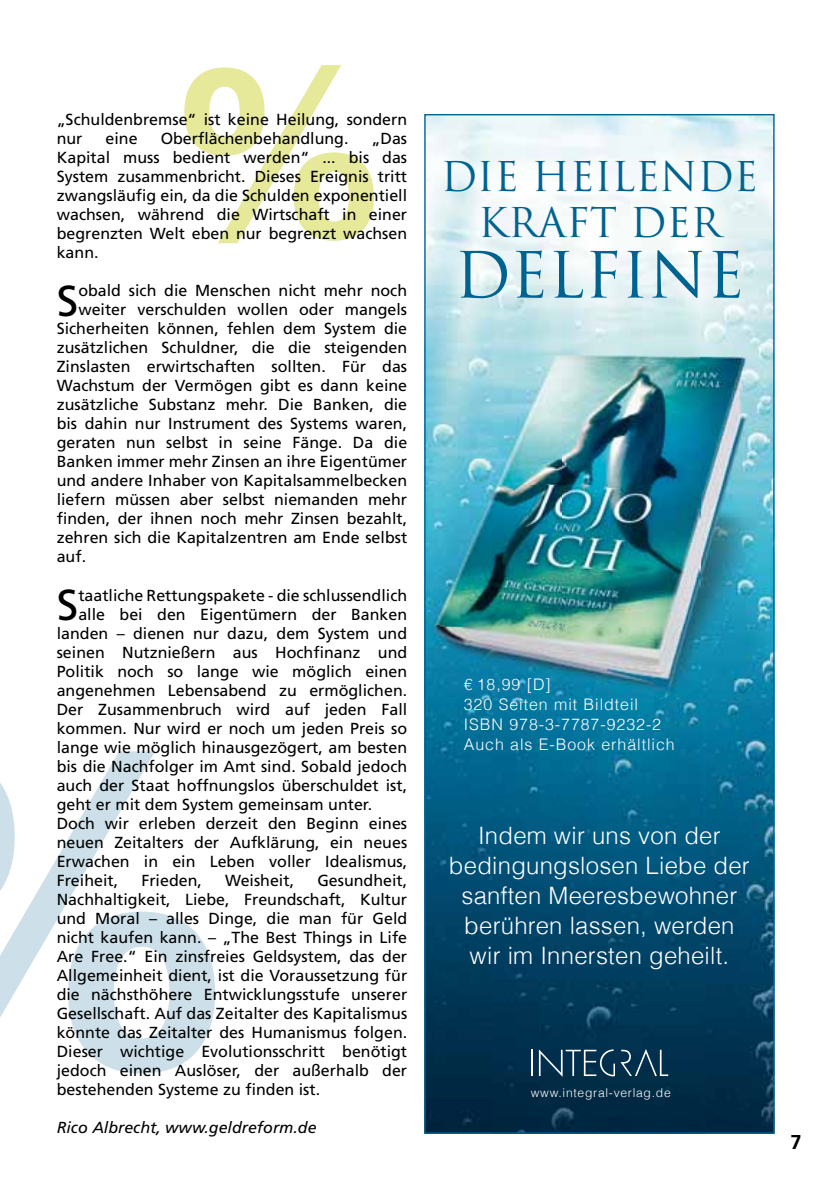
<style>
.page{position:relative;width:840px;height:1191px;background:#fff}
.page>*{position:absolute;margin:0;border:0;box-sizing:border-box;transform-origin:0 0}
.t1{font:700 440px "Frutiger";color:#cde0e9}
.t2{font:700 240px "Frutiger";color:#e6e89a}
.t3{font:62px "Trajan";color:#00638f}
.t4{font:43.2px "Frutiger";color:#000}
.t5{font:40px/46px "Trajan";color:#00638f;text-align:center}
.t6{font:300 24px/30px "Helvetica";letter-spacing:.01em;color:#fff;text-align:center}
.t7{font:700 20px "Frutiger";color:#000}
.t8{font:16px/19px "Frutiger";color:#000;text-align:justify}
.t9{font:300 16px/20px "Helvetica";letter-spacing:.06em;color:#fff}
.t10{font:italic 16px "Frutiger";color:#000}
.t11{font:300 12.2px "Helvetica";letter-spacing:.06em;color:#fff}
</style>
<div class="page">
<img style="left:426px;top:698px;width:67px;height:433px">
<img style="left:705px;top:385px;width:67px;height:746px">
<img style="left:493px;top:698px;width:212px;height:433px">
<img style="left:426px;top:344px;width:343px;height:354px">
<hr style="left:531px;top:1049px;width:2px;height:27px;background:#fff">
<svg style="left:538px;top:1049px;width:76px;height:28px;background:#2c516a"></svg>
<svg style="left:620px;top:1048px;width:47px;height:28px"></svg>
<h2 class="t2" style="left:159px;top:13px;width:241px">%</h2>
<p class="t8" style="left:57px;top:110px;width:352px">„Schuldenbremse“ ist keine Heilung, sondern nur</p>
<p class="t8" style="left:106px;top:129px;width:34px">eine</p>
<p class="t8" style="left:161px;top:129px;width:189px">Oberflächenbehandlung.</p>
<p class="t8" style="left:57px;top:129px;width:352px;text-indent:314px">„Das Kapital muss bedient werden“ ... bis das System zusammenbricht. Dieses Ereignis tritt zwangsläufig ein, da die Schulden exponentiell wachsen, während die Wirtschaft in einer begrenzten Welt eben nur begrenzt wachsen kann.</p>
<h3 class="t4" style="left:57px;top:275px;width:23px">S</h3>
<p class="t8" style="left:78px;top:281px;width:330px">obald sich die Menschen nicht mehr noch</p>
<p class="t8" style="left:78px;top:300px;width:330px">weiter verschulden wollen oder mangels</p>
<p class="t8" style="left:57px;top:319px;width:352px">Sicherheiten können, fehlen dem System die</p>
<p class="t8" style="left:57px;top:338px;width:352px">zusätzlichen Schuldner, die die steigenden</p>
<p class="t8" style="left:57px;top:357px;width:352px">Zinslasten erwirtschaften sollten. Für das</p>
<p class="t8" style="left:57px;top:376px;width:352px">Wachstum der Vermögen gibt es dann keine</p>
<p class="t8" style="left:57px;top:395px;width:352px">zusätzliche Substanz mehr. Die Banken, die</p>
<p class="t8" style="left:57px;top:414px;width:352px">bis dahin nur Instrument des Systems waren,</p>
<p class="t8" style="left:57px;top:433px;width:352px">geraten nun selbst in seine Fänge. Da die</p>
<p class="t8" style="left:57px;top:452px;width:352px">Banken immer mehr Zinsen an ihre Eigentümer</p>
<p class="t8" style="left:57px;top:471px;width:352px">und andere Inhaber von Kapitalsammelbecken</p>
<p class="t8" style="left:57px;top:490px;width:352px">liefern müssen aber selbst niemanden mehr</p>
<p class="t8" style="left:57px;top:509px;width:352px">finden, der ihnen noch mehr Zinsen bezahlt,</p>
<p class="t8" style="left:57px;top:528px;width:352px">zehren sich die Kapitalzentren am Ende selbst</p>
<p class="t8" style="left:57px;top:547px;width:31px">auf.</p>
<h3 class="t4" style="left:57px;top:579px;width:23px">S</h3>
<p class="t8" style="left:78px;top:585px;width:330px">taatliche Rettungspakete - die schlussendlich</p>
<p class="t8" style="left:78px;top:604px;width:330px">alle bei den Eigentümern der Banken</p>
<p class="t8" style="left:57px;top:623px;width:352px">landen – dienen nur dazu, dem System und</p>
<p class="t8" style="left:57px;top:642px;width:352px">seinen Nutznießern aus Hochfinanz und</p>
<p class="t8" style="left:57px;top:661px;width:352px">Politik noch so lange wie möglich einen</p>
<p class="t8" style="left:57px;top:680px;width:352px">angenehmen Lebensabend zu ermöglichen.</p>
<p class="t8" style="left:57px;top:699px;width:352px">Der Zusammenbruch wird auf jeden Fall</p>
<p class="t8" style="left:57px;top:718px;width:352px">kommen. Nur wird er noch um jeden Preis so</p>
<p class="t8" style="left:57px;top:737px;width:352px">lange wie möglich hinausgezögert, am besten</p>
<p class="t8" style="left:57px;top:756px;width:352px">bis die Nachfolger im Amt sind. Sobald jedoch</p>
<p class="t8" style="left:57px;top:775px;width:352px">auch der Staat hoffnungslos überschuldet ist,</p>
<p class="t8" style="left:57px;top:794px;width:317px">geht er mit dem System gemeinsam unter.</p>
<p class="t8" style="left:57px;top:813px;width:352px">Doch wir erleben derzeit den Beginn eines</p>
<p class="t8" style="left:57px;top:832px;width:352px">neuen Zeitalters der Aufklärung, ein neues</p>
<p class="t8" style="left:57px;top:851px;width:352px">Erwachen in ein Leben voller Idealismus,</p>
<p class="t8" style="left:57px;top:870px;width:63px">Freiheit,</p>
<p class="t8" style="left:141px;top:870px;width:62px">Frieden,</p>
<p class="t8" style="left:225px;top:870px;width:70px">Weisheit,</p>
<h1 class="t1" style="left:-179px;top:656px;width:441px">%</h1>
<p class="t8" style="left:57px;top:870px;width:352px;text-indent:260px">Gesundheit, Nachhaltigkeit, Liebe, Freundschaft, Kultur und Moral – alles Dinge, die man für Geld nicht kaufen kann. – „The Best Things in Life Are Free.“ Ein zinsfreies Geldsystem, das der Allgemeinheit dient, ist die Voraussetzung für die nächsthöhere Entwicklungsstufe unserer Gesellschaft. Auf das Zeitalter des Kapitalismus könnte das Zeitalter des Humanismus folgen.<br>Dieser wichtige Evolutionsschritt benötigt jedoch einen Auslöser, der außerhalb der bestehenden Systeme zu finden ist.</p>
<p class="t10" style="left:57px;top:1117px;width:261px">Rico Albrecht, www.geldreform.de</p>
<h3 class="t5" style="left:440px;top:154px;width:318px">DIE HEILENDE<br>KRAFT DER</h3>
<h3 class="t3" style="left:454px;top:238px;width:291px">DELFINE</h3>
<p class="t9" style="left:463px;top:673px;width:212px">€ 18,99 [D]<br>320 Seiten mit Bildteil<br>ISBN 978-3-7787-9232-2<br>Auch als E-Book erhältlich</p>
<h3 class="t6" style="left:448px;top:820px;width:302px">Indem wir uns von der bedingungslosen Liebe der sanften Meeresbewohner berühren lassen, werden wir im Innersten geheilt.</h3>
<p class="t11" style="left:530px;top:1085px;width:141px">www.integral-verlag.de</p>
<p class="t7" style="left:790px;top:1130px;width:13px">7</p>
</div>
